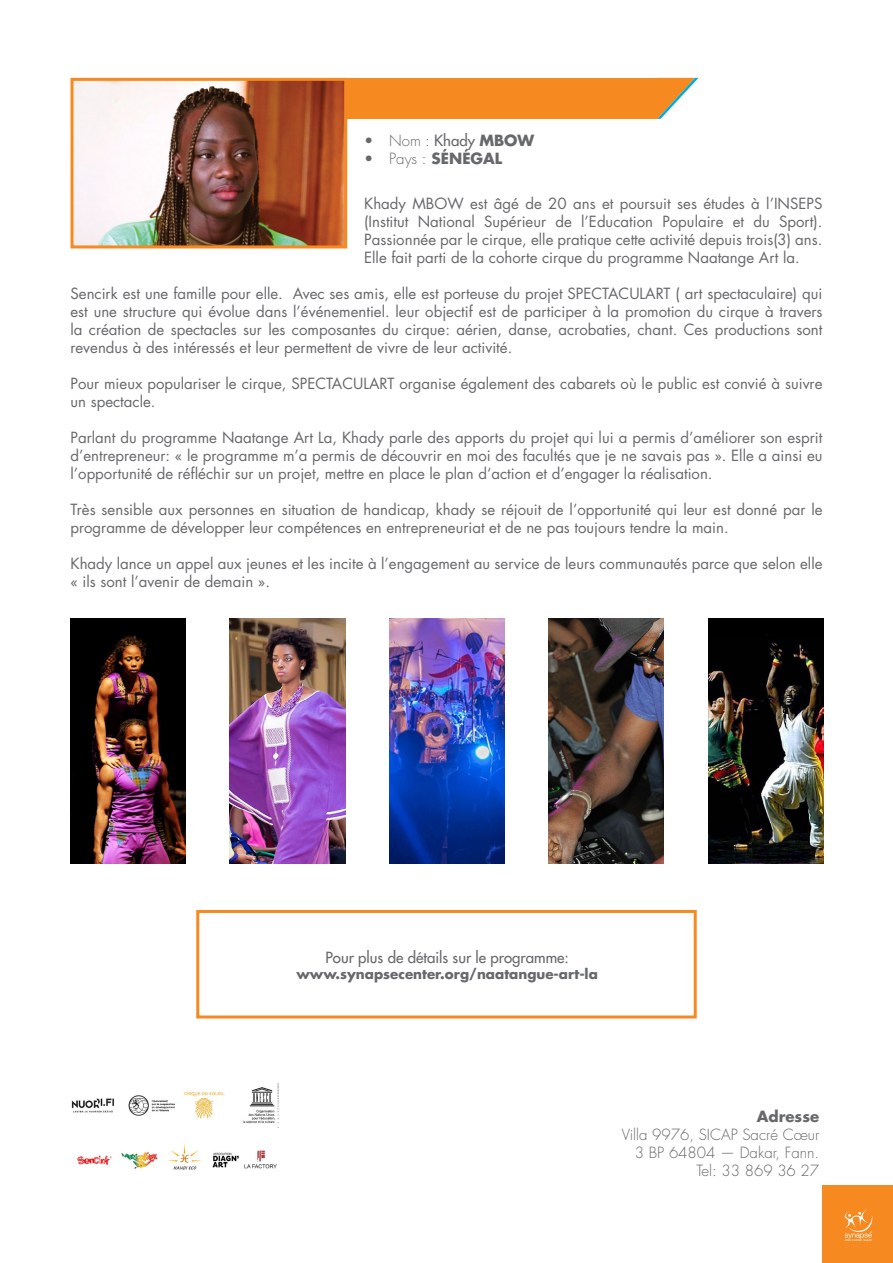
<style>
.page{position:relative;width:893px;height:1263px;background:#fff}
.page>*{position:absolute;margin:0;border:0;box-sizing:border-box;transform-origin:0 0}
.t1{font:15px/18px "Futura LT";color:#67686b;text-align:justify}
.t2{font:300 15px/18px "Futura LT";color:#67686b;text-align:right}
.t3{font:15px "Futura LT";color:#67686b}
.t4{font:700 15px "Futura LT";color:#67686b}
.t5{font:700 13.5px "Futura LT";color:#67686b}
.t6{font:700 2.25px "Helvetica Neue";color:#fff}
.s1{font-weight:400}
.s2{font-weight:700}
.s3{font-weight:300}
</style>
<div class="page">
<img style="left:74px;top:82px;width:269px;height:162px">
<div style="left:70px;top:78px;width:277px;height:170px;border:3px solid #f6891f"></div>
<div style="left:347px;top:78px;width:310px;height:41px;background:#f6891f"></div>
<svg style="left:657px;top:78px;width:41px;height:41px"></svg>
<div style="left:822px;top:1185px;width:71px;height:78px;background:#f6891f"></div>
<div style="left:196px;top:910px;width:501px;height:108px;border:3px solid #f6891f"></div>
<img style="left:71px;top:1083px;width:208px;height:87px">
<svg style="left:845px;top:1209px;width:27px;height:32px"></svg>
<img style="left:70px;top:618px;width:116px;height:245px">
<img style="left:230px;top:618px;width:115px;height:245px">
<img style="left:389px;top:618px;width:116px;height:245px">
<img style="left:549px;top:618px;width:115px;height:245px">
<img style="left:708px;top:618px;width:115px;height:245px">
<p class="t2" style="left:364px;top:132px;width:172px">• Nom : <span class="s1">Khady</span> <span class="s2">MBOW</span></p>
<p class="t4" style="left:364px;top:148px;width:130px"><span class="s3">• Pays :</span> Sén égal</p>
<p class="t1" style="left:364px;top:195px;width:460px">Khady MBOW est âgé de 20 ans et poursuit ses études à l’INSEPS (Institut National Supérieur de l’Education Populaire et du Sport).<br>Passionnée par le cirque, elle pratique cette activité depuis trois(3) ans.<br>Elle fait parti de la cohorte cirque du programme Naatange Art la.</p>
<p class="t1" style="left:70px;top:285px;width:753px">Sencirk est une famille pour elle. Avec ses amis, elle est porteuse du projet SPECTACULART ( art spectaculaire) qui est une structure qui évolue dans l’événementiel. leur objectif est de participer à la promotion du cirque à travers la création de spectacles sur les composantes du cirque: aérien, danse, acrobaties, chant. Ces productions sont revendus à des intéressés et leur permettent de vivre de leur activité.</p>
<p class="t1" style="left:70px;top:375px;width:753px">Pour mieux populariser le cirque, SPECTACULART organise également des cabarets où le public est convié à suivre un spectacle.</p>
<p class="t1" style="left:70px;top:429px;width:754px">Parlant du programme Naatange Art La, Khady parle des apports du projet qui lui a permis d’améliorer son esprit d’entrepreneur: « le programme m’a permis de découvrir en moi des facultés que je ne savais pas ». Elle a ainsi eu l’opportunité de réfléchir sur un projet, mettre en place le plan d‘action et d’engager la réalisation.</p>
<p class="t1" style="left:70px;top:501px;width:753px">Très sensible aux personnes en situation de handicap, khady se réjouit de l’opportunité qui leur est donné par le programme de développer leur compétences en entrepreneuriat et de ne pas toujours tendre la main.</p>
<p class="t1" style="left:70px;top:555px;width:754px">Khady lance un appel aux jeunes et les incite à l’engagement au service de leurs communautés parce que selon elle « ils sont l’avenir de demain ».</p>
<p class="t3" style="left:325px;top:948px;width:245px">Pour plus de détails sur le programme:</p>
<p class="t5" style="left:296px;top:965px;width:303px">www.synapsecenter.org/naatangue-art-la</p>
<p class="t4" style="left:757px;top:1106px;width:64px">Adresse</p>
<p class="t2" style="left:622px;top:1126px;width:199px">Villa 9976, SICAP Sacré Cœur<br>3 BP 64804 — Dakar, Fann.<br>Tel: 33 869 36 27</p>
<p class="t6" style="left:870px;top:1231px;width:3px">®</p>
</div>
